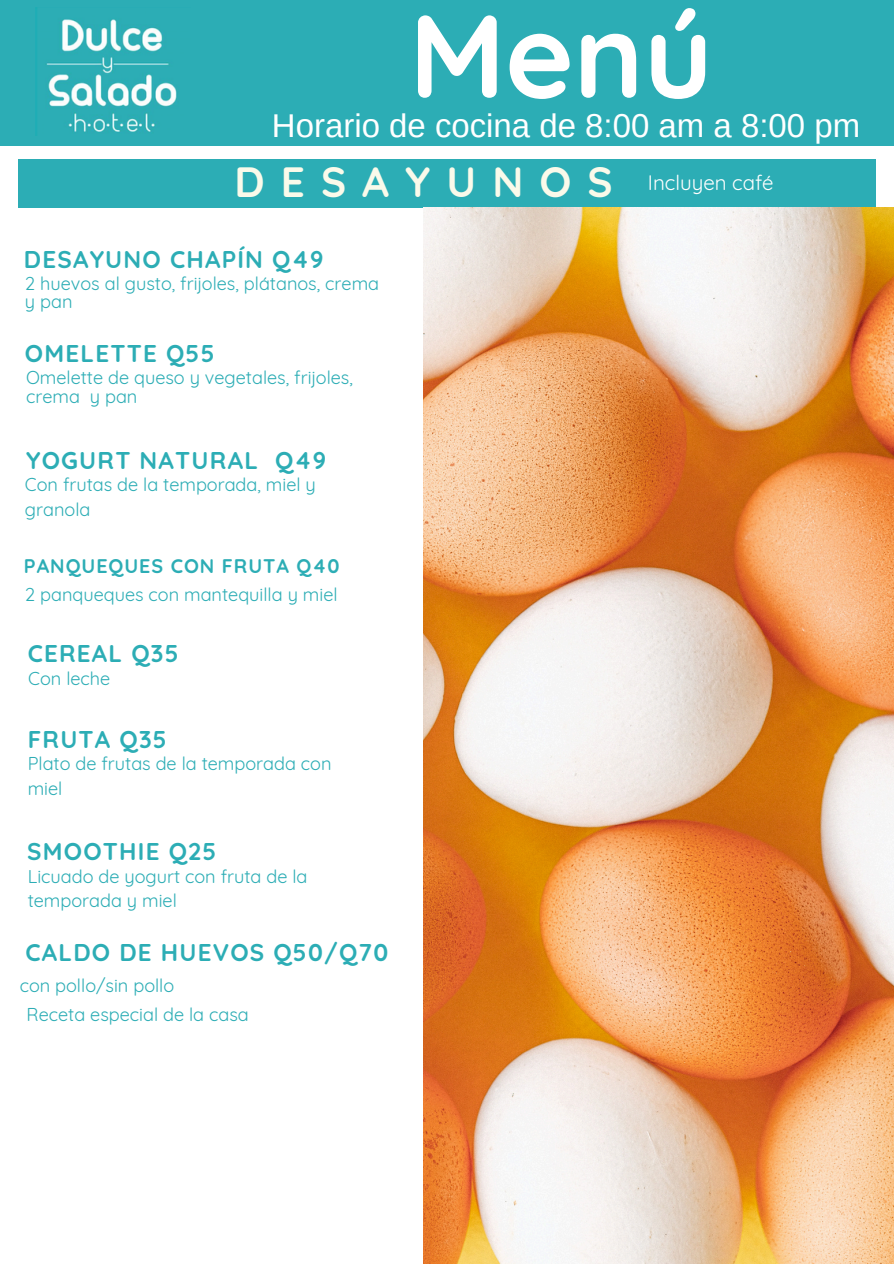
<style>
.page{position:relative;width:894px;height:1264px;background:#fff}
.page>*{position:absolute;margin:0;border:0;box-sizing:border-box;transform-origin:0 0}
.t1{font:700 117.45px "Quicksand";color:#fff}
.t2{font:700 42.15px "Quicksand";letter-spacing:.38em;color:#fafaea}
.t3{font:33px "Arimo";color:#fff}
.t4{font:700 24.15px "Quicksand";letter-spacing:.05em;color:#2cadb5}
.t5{font:20.55px "Quicksand";color:#fff}
.t6{font:700 19.65px "Quicksand";letter-spacing:.05em;color:#2cadb5}
.t7{font:18.15px/24.8px "Quicksand";color:#2cadb5}
</style>
<div class="page">
<div style="left:18px;top:159px;width:857px;height:49px;background:#2cadb5"></div>
<div style="left:488px;top:0;width:405px;height:146px;background:#2cadb5"></div>
<div style="left:0;top:0;width:502px;height:146px;background:#2cadb5"></div>
<img style="left:35px;top:7px;width:142px;height:128px">
<img style="left:423px;top:208px;width:470px;height:1055px">
<p class="t1" style="left:409px;top:-20px;width:305px">Menú</p>
<h4 class="t3" style="left:272px;top:107px;width:589px">Horario de cocina de 8:00 am a 8:00 pm</h4>
<p class="t2" style="left:234px;top:155px;width:379px">DESAYUNOS</p>
<h1 class="t5" style="left:647px;top:169px;width:127px">Incluyen café</h1>
<h3 class="t4" style="left:24px;top:243px;width:301px">DESAYUNO CHAPÍN Q49</h3>
<h2 class="t7" style="left:25px;top:275px;width:355px;line-height:18px">2 huevos al gusto, frijoles, plátanos, crema y pan</h2>
<p class="t4" style="left:25px;top:338px;width:191px">OMELETTE Q55</p>
<h5 class="t7" style="left:26px;top:368px;width:328px;line-height:19.2px">Omelette de queso y vegetales, frijoles, crema y pan</h5>
<p class="t4" style="left:26px;top:444px;width:301px">YOGURT NATURAL Q49</p>
<h4 class="t7" style="left:25px;top:472px;width:292px">Con frutas de la temporada, miel y granola</h4>
<p class="t6" style="left:24px;top:553px;width:317px">PANQUEQUES CON FRUTA Q40</p>
<h6 class="t7" style="left:25px;top:581px;width:314px">2 panqueques con mantequilla y miel</h6>
<p class="t4" style="left:28px;top:637px;width:152px">CEREAL Q35</p>
<h4 class="t7" style="left:28px;top:665px;width:83px">Con leche</h4>
<p class="t4" style="left:28px;top:723px;width:141px">FRUTA Q35</p>
<h4 class="t7" style="left:28px;top:751px;width:305px">Plato de frutas de la temporada con miel</h4>
<p class="t4" style="left:27px;top:835px;width:191px">SMOOTHIE Q25</p>
<h4 class="t7" style="left:28px;top:863px;width:281px">Licuado de yogurt con fruta de la temporada y miel</h4>
<p class="t4" style="left:25px;top:936px;width:364px">CALDO DE HUEVOS Q50/Q70</p>
<p class="t7" style="left:20px;top:972px;width:156px">con pollo/sin pollo</p>
<h4 class="t7" style="left:27px;top:1001px;width:223px">Receta especial de la casa</h4>
</div>
